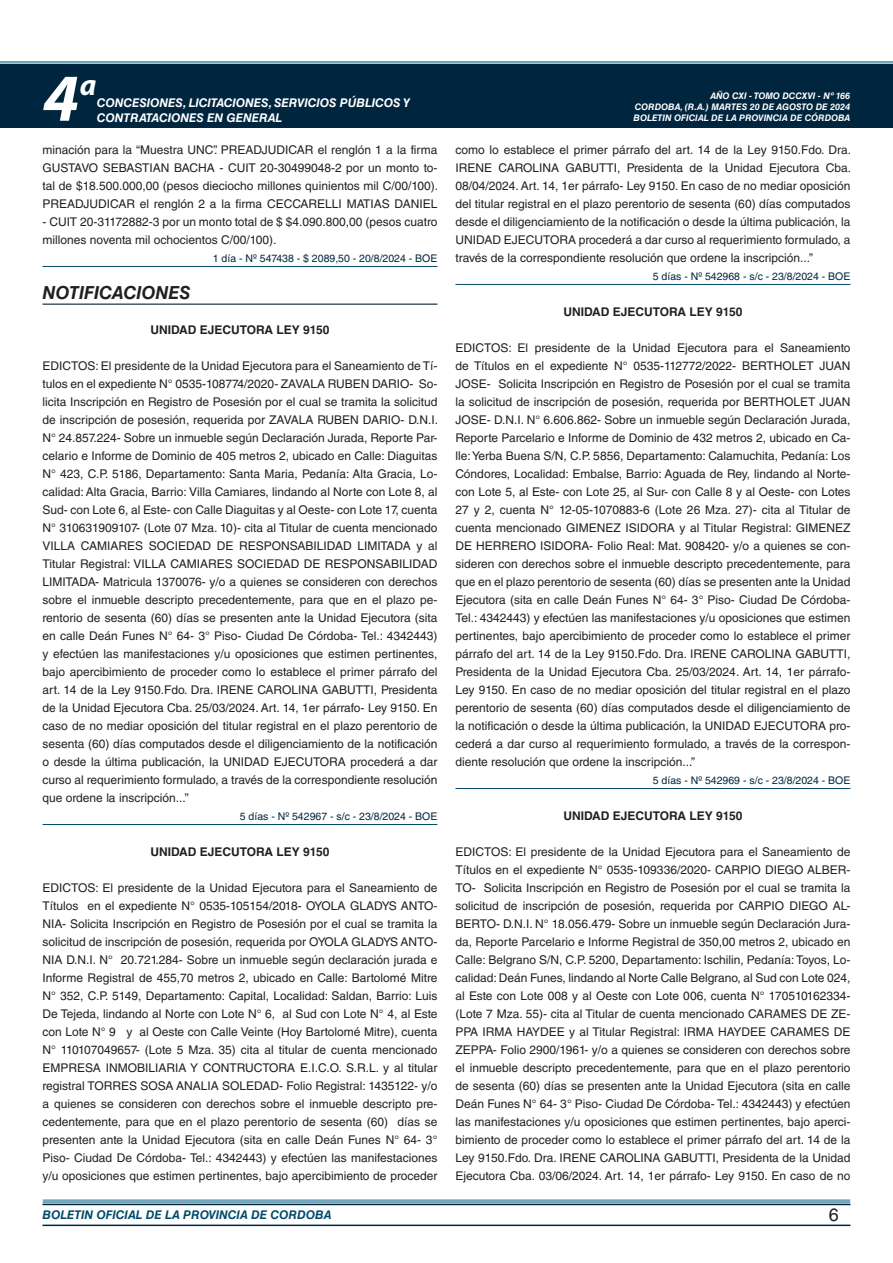
<style>
.page{position:relative;width:893px;height:1263px;background:#fff}
.page>*{position:absolute;margin:0;border:0;box-sizing:border-box;transform-origin:0 0}
.t1{font:italic 700 67.5px "Myriad Pro";color:#fff}
.t2{font:italic 700 30px "Myriad Pro";color:#fff}
.NOMBRE_DE_MINISTERIO{font:italic 700 18px "Helvetica LT Std";color:#231f20}
.t3{font:18px "Helvetica LT Std";color:#231f20}
.TEXTO_BASE{font:12px/18px "Helvetica LT Std";color:#231f20;text-align:justify}
.RESUELVE{font:700 12px "Helvetica LT Std";color:#231f20}
.t4{font:italic 700 12px/14.4px "Helvetica LT Std";color:#fff}
.t5{font:italic 700 12px "Helvetica LT Std";color:#004b6c}
.FECHA_DE_VENCIMIENTO{font:10.5px "Helvetica LT Std";color:#00263f}
.t6{font:italic 700 9px/10.8px "Helvetica LT Std";color:#fff;text-align:right}
</style>
<div class="page">
<div style="left:0;top:61px;width:893px;height:6px;background:#fff;opacity:.75"></div>
<hr style="left:43px;top:1224px;width:807px;height:2px;background:#00263f">
<div style="left:42px;top:1198px;width:809px;height:8px;background:#fff;opacity:.75"></div>
<div style="left:0;top:64px;width:893px;height:64px;background:#00263f"></div>
<hr style="left:43px;top:266px;width:394px;height:1px;background:#004b6c">
<hr style="left:43px;top:304px;width:394px;height:1px;background:#00263f">
<hr style="left:43px;top:824px;width:394px;height:1px;background:#004b6c">
<hr style="left:455px;top:284px;width:395px;height:1px;background:#004b6c">
<hr style="left:455px;top:788px;width:395px;height:1px;background:#004b6c">
<h1 class="t1" style="left:43px;top:54px;width:38px">4</h1>
<h2 class="t2" style="left:80px;top:66px;width:18px">a</h2>
<p class="t4" style="left:97px;top:96px;width:315px">CONCESIONES, LICITACIONES, SERVICIOS PÚBLICOS Y<br>CONTRATACIONES EN GENERAL</p>
<p class="TEXTO_BASE" style="left:43px;top:141px;width:397px">minación para la “Muestra UNC”. PREADJUDICAR el renglón 1 a la firma GUSTAVO SEBASTIAN BACHA - CUIT 20-30499048-2 por un monto to&shy;tal de $18.500.000,00 (pesos dieciocho millones quinientos mil C/00/100).<br>PREADJUDICAR el renglón 2 a la firma CECCARELLI MATIAS DANIEL</p>
<p class="TEXTO_BASE" style="left:43px;top:213px;width:396px">- CUIT 20-31172882-3 por un monto total de $ $4.090.800,00 (pesos cuatro millones noventa mil ochocientos C/00/100).</p>
<p class="FECHA_DE_VENCIMIENTO" style="left:213px;top:252px;width:226px">1 día - Nº 547438 - $ 2089,50 - 20/8/2024 - BOE</p>
<p class="NOMBRE_DE_MINISTERIO" style="left:43px;top:282px;width:149px">NOTIFICACIONES</p>
<p class="RESUELVE" style="left:150px;top:322px;width:181px">UNIDAD EJECUTORA LEY 9150</p>
<p class="TEXTO_BASE" style="left:43px;top:357px;width:397px">EDICTOS: El presidente de la Unidad Ejecutora para el Saneamiento de Tí&shy;tulos en el expediente N° 0535-108774/2020- ZAVALA RUBEN DARIO- So&shy;licita Inscripción en Registro de Posesión por el cual se tramita la solicitud de inscripción de posesión, requerida por ZAVALA RUBEN DARIO- D.N.I.<br>N° 24.857.224- Sobre un inmueble según Declaración Jurada, Reporte Par&shy;celario e Informe de Dominio de 405 metros 2, ubicado en Calle: Diaguitas N° 423, C.P. 5186, Departamento: Santa Maria, Pedanía: Alta Gracia, Lo&shy;calidad: Alta Gracia, Barrio: Villa Camiares, lindando al Norte con Lote 8, al Sud- con Lote 6, al Este- con Calle Diaguitas y al Oeste- con Lote 17, cuenta N° 310631909107- (Lote 07 Mza. 10)- cita al Titular de cuenta mencionado VILLA CAMIARES SOCIEDAD DE RESPONSABILIDAD LIMITADA y al Titular Registral: VILLA CAMIARES SOCIEDAD DE RESPONSABILIDAD LIMITADA- Matricula 1370076- y/o a quienes se consideren con derechos sobre el inmueble descripto precedentemente, para que en el plazo pe&shy;rentorio de sesenta (60) días se presenten ante la Unidad Ejecutora (sita en calle Deán Funes N° 64- 3° Piso- Ciudad De Córdoba- Tel.: 4342443) y efectúen las manifestaciones y/u oposiciones que estimen pertinentes, bajo apercibimiento de proceder como lo establece el primer párrafo del art. 14 de la Ley 9150.Fdo. Dra. IRENE CAROLINA GABUTTI, Presidenta de la Unidad Ejecutora Cba. 25/03/2024. Art. 14, 1er párrafo- Ley 9150. En caso de no mediar oposición del titular registral en el plazo perentorio de sesenta (60) días computados desde el diligenciamiento de la notificación o desde la última publicación, la UNIDAD EJECUTORA procederá a dar curso al requerimiento formulado, a través de la correspondiente resolución que ordene la inscripción...”</p>
<p class="FECHA_DE_VENCIMIENTO" style="left:240px;top:810px;width:199px">5 días - Nº 542967 - s/c - 23/8/2024 - BOE</p>
<p class="RESUELVE" style="left:150px;top:844px;width:181px">UNIDAD EJECUTORA LEY 9150</p>
<p class="TEXTO_BASE" style="left:43px;top:879px;width:396px">EDICTOS: El presidente de la Unidad Ejecutora para el Saneamiento de Títulos en el expediente N° 0535-105154/2018- OYOLA GLADYS ANTO-NIA- Solicita Inscripción en Registro de Posesión por el cual se tramita la solicitud de inscripción de posesión, requerida por OYOLA GLADYS ANTO-NIA D.N.I. N° 20.721.284- Sobre un inmueble según declaración jurada e Informe Registral de 455,70 metros 2, ubicado en Calle: Bartolomé Mitre N° 352, C.P. 5149, Departamento: Capital, Localidad: Saldan, Barrio: Luis De Tejeda, lindando al Norte con Lote N° 6, al Sud con Lote N° 4, al Este con Lote N° 9 y al Oeste con Calle Veinte (Hoy Bartolomé Mitre), cuenta N° 110107049657- (Lote 5 Mza. 35) cita al titular de cuenta mencionado EMPRESA INMOBILIARIA Y CONTRUCTORA E.I.C.O. S.R.L. y al titular registral TORRES SOSA ANALIA SOLEDAD- Folio Registral: 1435122- y/o a quienes se consideren con derechos sobre el inmueble descripto pre&shy;cedentemente, para que en el plazo perentorio de sesenta (60) días se presenten ante la Unidad Ejecutora (sita en calle Deán Funes N° 64- 3° Piso- Ciudad De Córdoba- Tel.: 4342443) y efectúen las manifestaciones y/u oposiciones que estimen pertinentes, bajo apercibimiento de proceder</p>
<p class="t6" style="left:635px;top:91px;width:217px">AÑO CXI - TOMO DCCXVI - Nº 166<br>CORDOBA, (R.A.) MARTES 20 DE AGOSTO DE 2024</p>
<p class="t6" style="left:634px;top:112px;width:218px">BOLETIN OFICIAL DE LA PROVINCIA DE CÓRDOBA</p>
<p class="TEXTO_BASE" style="left:455px;top:141px;width:397px">como lo establece el primer párrafo del art. 14 de la Ley 9150.Fdo. Dra.<br>IRENE CAROLINA GABUTTI, Presidenta de la Unidad Ejecutora Cba.<br>08/04/2024. Art. 14, 1er párrafo- Ley 9150. En caso de no mediar oposición del titular registral en el plazo perentorio de sesenta (60) días computados desde el diligenciamiento de la notificación o desde la última publicación, la UNIDAD EJECUTORA procederá a dar curso al requerimiento formulado, a través de la correspondiente resolución que ordene la inscripción...”</p>
<p class="FECHA_DE_VENCIMIENTO" style="left:653px;top:270px;width:199px">5 días - Nº 542968 - s/c - 23/8/2024 - BOE</p>
<p class="RESUELVE" style="left:563px;top:304px;width:181px">UNIDAD EJECUTORA LEY 9150</p>
<p class="TEXTO_BASE" style="left:455px;top:339px;width:396px">EDICTOS: El presidente de la Unidad Ejecutora para el Saneamiento de Títulos en el expediente N° 0535-112772/2022- BERTHOLET JUAN JOSE- Solicita Inscripción en Registro de Posesión por el cual se tramita la solicitud de inscripción de posesión, requerida por BERTHOLET JUAN JOSE- D.N.I. N° 6.606.862- Sobre un inmueble según Declaración Jurada, Reporte Parcelario e Informe de Dominio de 432 metros 2, ubicado en Ca&shy;lle: Yerba Buena S/N, C.P. 5856, Departamento: Calamuchita, Pedanía: Los Cóndores, Localidad: Embalse, Barrio: Aguada de Rey, lindando al Norte&shy;con Lote 5, al Este- con Lote 25, al Sur- con Calle 8 y al Oeste- con Lotes 27 y 2, cuenta N° 12-05-1070883-6 (Lote 26 Mza. 27)- cita al Titular de cuenta mencionado GIMENEZ ISIDORA y al Titular Registral: GIMENEZ DE HERRERO ISIDORA- Folio Real: Mat. 908420- y/o a quienes se con&shy;sideren con derechos sobre el inmueble descripto precedentemente, para que en el plazo perentorio de sesenta (60) días se presenten ante la Unidad Ejecutora (sita en calle Deán Funes N° 64- 3° Piso- Ciudad De Córdoba-Tel.: 4342443) y efectúen las manifestaciones y/u oposiciones que estimen pertinentes, bajo apercibimiento de proceder como lo establece el primer párrafo del art. 14 de la Ley 9150.Fdo. Dra. IRENE CAROLINA GABUTTI, Presidenta de la Unidad Ejecutora Cba. 25/03/2024. Art. 14, 1er párrafo-Ley 9150. En caso de no mediar oposición del titular registral en el plazo perentorio de sesenta (60) días computados desde el diligenciamiento de la notificación o desde la última publicación, la UNIDAD EJECUTORA pro&shy;cederá a dar curso al requerimiento formulado, a través de la correspon&shy;diente resolución que ordene la inscripción...”</p>
<p class="FECHA_DE_VENCIMIENTO" style="left:653px;top:774px;width:199px">5 días - Nº 542969 - s/c - 23/8/2024 - BOE</p>
<p class="RESUELVE" style="left:563px;top:808px;width:181px">UNIDAD EJECUTORA LEY 9150</p>
<p class="TEXTO_BASE" style="left:455px;top:843px;width:396px">EDICTOS: El presidente de la Unidad Ejecutora para el Saneamiento de Títulos en el expediente N° 0535-109336/2020- CARPIO DIEGO ALBER-TO- Solicita Inscripción en Registro de Posesión por el cual se tramita la solicitud de inscripción de posesión, requerida por CARPIO DIEGO AL-BERTO- D.N.I. N° 18.056.479- Sobre un inmueble según Declaración Jura&shy;da, Reporte Parcelario e Informe Registral de 350,00 metros 2, ubicado en Calle: Belgrano S/N, C.P. 5200, Departamento: Ischilin, Pedanía: Toyos, Lo&shy;calidad: Deán Funes, lindando al Norte Calle Belgrano, al Sud con Lote 024, al Este con Lote 008 y al Oeste con Lote 006, cuenta N° 170510162334- (Lote 7 Mza. 55)- cita al Titular de cuenta mencionado CARAMES DE ZE-PPA IRMA HAYDEE y al Titular Registral: IRMA HAYDEE CARAMES DE ZEPPA- Folio 2900/1961- y/o a quienes se consideren con derechos sobre el inmueble descripto precedentemente, para que en el plazo perentorio de sesenta (60) días se presenten ante la Unidad Ejecutora (sita en calle Deán Funes N° 64- 3° Piso- Ciudad De Córdoba- Tel.: 4342443) y efectúen las manifestaciones y/u oposiciones que estimen pertinentes, bajo aperci&shy;bimiento de proceder como lo establece el primer párrafo del art. 14 de la Ley 9150.Fdo. Dra. IRENE CAROLINA GABUTTI, Presidenta de la Unidad Ejecutora Cba. 03/06/2024. Art. 14, 1er párrafo- Ley 9150. En caso de no</p>
<p class="t5" style="left:43px;top:1208px;width:290px">BOLETIN OFICIAL DE LA PROVINCIA DE CORDOBA</p>
<h3 class="t3" style="left:829px;top:1204px;width:12px">6</h3>
</div>
